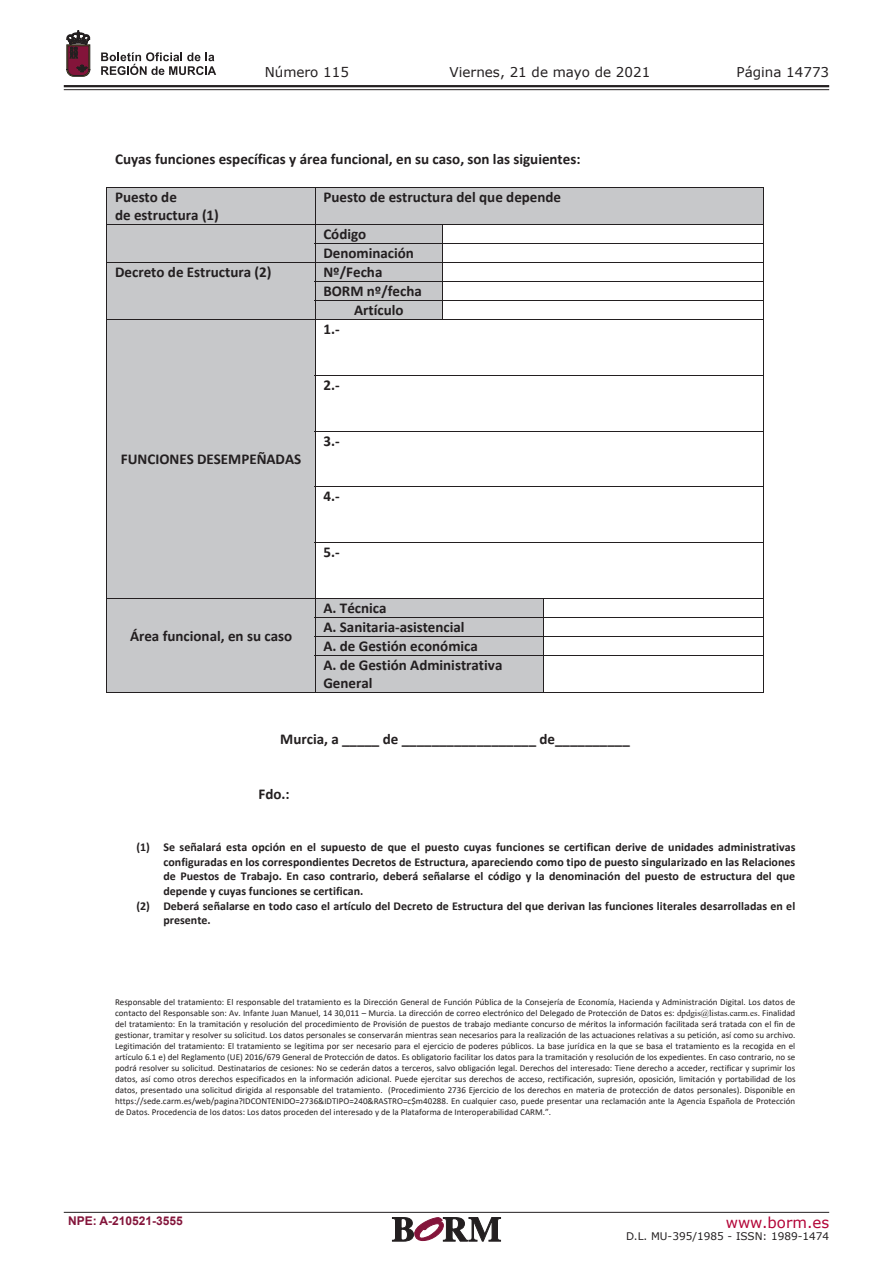
<style>
.page{position:relative;width:893px;height:1263px;background:#fff}
.page>*{position:absolute;margin:0;border:0;box-sizing:border-box;transform-origin:0 0}
.t1{font:700 15px/18.9px "Calibri";color:#231f20}
.t2{font:15px "Verdana";color:#b30437}
.t3{font:13.5px "Verdana";color:#231f20}
.t4{font:700 12px "Calibri";color:#231f20}
.t5{font:700 12px "Arial";color:#83143a}
.t6{font:10.5px "Verdana";color:#231f20}
.t7{font:9px/10.9px "Calibri";color:#231f20;text-align:justify}
.s1{font-family:"Times New Roman"}
</style>
<div class="page">
<hr style="left:64px;top:85px;width:765px;height:2px;background:#231f20">
<hr style="left:64px;top:89px;width:765px;height:1px;background:#231f20">
<svg style="left:101px;top:52px;width:115px;height:23px"></svg>
<svg style="left:67px;top:31px;width:23px;height:45px"></svg>
<hr style="left:64px;top:1212px;width:765px;height:1px;background:#231f20">
<svg style="left:392px;top:1217px;width:109px;height:24px"></svg>
<div style="left:107px;top:187px;width:208px;height:37px;background:#c7c8ca"></div>
<div style="left:316px;top:187px;width:447px;height:37px;background:#c7c8ca"></div>
<hr style="left:107px;top:187px;width:657px;height:1px;background:#231f20">
<hr style="left:107px;top:187px;width:1px;height:37px;background:#231f20">
<hr style="left:315px;top:187px;width:1px;height:37px;background:#231f20">
<hr style="left:763px;top:187px;width:1px;height:37px;background:#231f20">
<div style="left:107px;top:225px;width:208px;height:37px;background:#c7c8ca"></div>
<div style="left:316px;top:225px;width:126px;height:18px;background:#c7c8ca"></div>
<hr style="left:107px;top:224px;width:657px;height:1px;background:#231f20">
<div style="left:316px;top:244px;width:126px;height:18px;background:#c7c8ca"></div>
<hr style="left:315px;top:243px;width:449px;height:1px;background:#231f20">
<div style="left:107px;top:263px;width:208px;height:56px;background:#c7c8ca"></div>
<div style="left:316px;top:263px;width:126px;height:18px;background:#c7c8ca"></div>
<hr style="left:107px;top:262px;width:657px;height:1px;background:#231f20">
<div style="left:316px;top:282px;width:126px;height:18px;background:#c7c8ca"></div>
<hr style="left:315px;top:281px;width:449px;height:1px;background:#231f20">
<div style="left:316px;top:301px;width:126px;height:18px;background:#c7c8ca"></div>
<hr style="left:315px;top:300px;width:449px;height:1px;background:#231f20">
<svg style="left:315px;top:225px;width:1px;height:94px"></svg>
<svg style="left:442px;top:225px;width:1px;height:94px"></svg>
<svg style="left:763px;top:225px;width:1px;height:94px"></svg>
<div style="left:107px;top:320px;width:208px;height:278px;background:#c7c8ca"></div>
<hr style="left:107px;top:319px;width:657px;height:1px;background:#231f20">
<hr style="left:107px;top:320px;width:1px;height:55px;background:#231f20">
<hr style="left:315px;top:320px;width:1px;height:55px;background:#231f20">
<hr style="left:763px;top:320px;width:1px;height:55px;background:#231f20">
<hr style="left:315px;top:375px;width:449px;height:1px;background:#231f20">
<hr style="left:107px;top:376px;width:1px;height:55px;background:#231f20">
<hr style="left:315px;top:376px;width:1px;height:55px;background:#231f20">
<hr style="left:763px;top:376px;width:1px;height:55px;background:#231f20">
<hr style="left:315px;top:431px;width:449px;height:1px;background:#231f20">
<hr style="left:107px;top:431px;width:1px;height:55px;background:#231f20">
<hr style="left:315px;top:431px;width:1px;height:55px;background:#231f20">
<hr style="left:763px;top:431px;width:1px;height:55px;background:#231f20">
<hr style="left:315px;top:486px;width:449px;height:1px;background:#231f20">
<hr style="left:107px;top:487px;width:1px;height:55px;background:#231f20">
<hr style="left:315px;top:487px;width:1px;height:55px;background:#231f20">
<hr style="left:763px;top:487px;width:1px;height:55px;background:#231f20">
<hr style="left:315px;top:542px;width:449px;height:1px;background:#231f20">
<hr style="left:107px;top:543px;width:1px;height:55px;background:#231f20">
<hr style="left:315px;top:543px;width:1px;height:55px;background:#231f20">
<hr style="left:763px;top:543px;width:1px;height:55px;background:#231f20">
<div style="left:107px;top:598px;width:208px;height:94px;background:#c7c8ca"></div>
<div style="left:316px;top:598px;width:227px;height:19px;background:#c7c8ca"></div>
<hr style="left:107px;top:598px;width:657px;height:1px;background:#231f20">
<div style="left:316px;top:617px;width:227px;height:19px;background:#c7c8ca"></div>
<hr style="left:315px;top:617px;width:449px;height:1px;background:#231f20">
<div style="left:316px;top:637px;width:227px;height:18px;background:#c7c8ca"></div>
<hr style="left:315px;top:636px;width:449px;height:1px;background:#231f20">
<svg style="left:315px;top:599px;width:1px;height:56px"></svg>
<svg style="left:543px;top:599px;width:1px;height:56px"></svg>
<svg style="left:763px;top:599px;width:1px;height:56px"></svg>
<div style="left:316px;top:656px;width:227px;height:36px;background:#c7c8ca"></div>
<hr style="left:315px;top:655px;width:449px;height:1px;background:#231f20">
<hr style="left:107px;top:656px;width:1px;height:37px;background:#231f20">
<hr style="left:107px;top:692px;width:208px;height:1px;background:#231f20">
<hr style="left:315px;top:656px;width:1px;height:37px;background:#231f20">
<hr style="left:316px;top:692px;width:227px;height:1px;background:#231f20">
<hr style="left:543px;top:656px;width:1px;height:37px;background:#231f20">
<hr style="left:544px;top:692px;width:219px;height:1px;background:#231f20">
<hr style="left:763px;top:656px;width:1px;height:37px;background:#231f20">
<h2 class="t3" style="left:265px;top:62px;width:86px">Número 115</h2>
<h2 class="t3" style="left:450px;top:62px;width:202px">Viernes, 21 de mayo de 2021</h2>
<h2 class="t3" style="left:736px;top:62px;width:94px">Página 14773</h2>
<h1 class="t1" style="left:115px;top:150px;width:467px">Cuyas funciones específicas y área funcional, en su caso, son las siguientes:</h1>
<h1 class="t1" style="left:115px;top:187px;width:105px;line-height:18.3px">Puesto de<br>de estructura (1)</h1>
<h1 class="t1" style="left:323px;top:187px;width:239px">Puesto de estructura del que depende</h1>
<h1 class="t1" style="left:323px;top:224px;width:92px">Código<br>Denominación</h1>
<h1 class="t1" style="left:115px;top:262px;width:158px">Decreto de Estructura (2)</h1>
<h1 class="t1" style="left:323px;top:262px;width:61px">Nº/Fecha</h1>
<h1 class="t1" style="left:323px;top:282px;width:100px">BORM nº/fecha</h1>
<h1 class="t1" style="left:354px;top:301px;width:51px">Artículo</h1>
<h1 class="t1" style="left:323px;top:320px;width:18px">1.‐</h1>
<h1 class="t1" style="left:323px;top:375px;width:18px">2.‐</h1>
<h1 class="t1" style="left:121px;top:449px;width:182px">FUNCIONES DESEMPEÑADAS</h1>
<h1 class="t1" style="left:130px;top:627px;width:164px">Área funcional, en su caso</h1>
<h1 class="t1" style="left:323px;top:431px;width:18px">3.‐</h1>
<h1 class="t1" style="left:323px;top:487px;width:18px">4.‐</h1>
<h1 class="t1" style="left:323px;top:542px;width:18px">5.‐</h1>
<h1 class="t1" style="left:323px;top:598px;width:181px">A. Técnica<br>A. Sanitaria‐asistencial<br>A. de Gestión económica<br>A. de Gestión Administrativa<br>General</h1>
<h1 class="t1" style="left:280px;top:729px;width:351px">Murcia, a _____ de __________________ de__________</h1>
<h1 class="t1" style="left:259px;top:784px;width:33px">Fdo.:</h1>
<h3 class="t4" style="left:136px;top:838px;width:661px">(1) Se señalará esta opción en el supuesto de que el puesto cuyas funciones se certifican derive de unidades administrativas</h3>
<h3 class="t4" style="left:163px;top:853px;width:633px">configuradas en los correspondientes Decretos de Estructura, apareciendo como tipo de puesto singularizado en las Relaciones</h3>
<h3 class="t4" style="left:163px;top:868px;width:633px">de Puestos de Trabajo. En caso contrario, deberá señalarse el código y la denominación del puesto de estructura del que</h3>
<h3 class="t4" style="left:163px;top:882px;width:201px">depende y cuyas funciones se certifican.</h3>
<h3 class="t4" style="left:136px;top:897px;width:660px">(2) Deberá señalarse en todo caso el artículo del Decreto de Estructura del que derivan las funciones literales desarrolladas en el</h3>
<h3 class="t4" style="left:163px;top:912px;width:49px">presente.</h3>
<p class="t7" style="left:115px;top:996px;width:682px">Responsable del tratamiento: El responsable del tratamiento es la Dirección General de Función Pública de la Consejería de Economía, Hacienda y Administración Digital. Los datos de contacto del Responsable son: Av. Infante Juan Manuel, 14 30,011 – Murcia. La dirección de correo electrónico del Delegado de Protección de Datos es: <span class="s1">dpdgis@listas.carm.es</span>. Finalidad del tratamiento: En la tramitación y resolución del procedimiento de Provisión de puestos de trabajo mediante concurso de méritos la información facilitada será tratada con el fin de gestionar, tramitar y resolver su solicitud. Los datos personales se conservarán mientras sean necesarios para la realización de las actuaciones relativas a su petición, así como su archivo.<br>Legitimación del tratamiento: El tratamiento se legitima por ser necesario para el ejercicio de poderes públicos. La base jurídica en la que se basa el tratamiento es la recogida en el artículo 6.1 e) del Reglamento (UE) 2016/679 General de Protección de datos. Es obligatorio facilitar los datos para la tramitación y resolución de los expedientes. En caso contrario, no se podrá resolver su solicitud. Destinatarios de cesiones: No se cederán datos a terceros, salvo obligación legal. Derechos del interesado: Tiene derecho a acceder, rectificar y suprimir los datos, así como otros derechos especificados en la información adicional. Puede ejercitar sus derechos de acceso, rectificación, supresión, oposición, limitación y portabilidad de los datos, presentado una solicitud dirigida al responsable del tratamiento. (Procedimiento 2736 Ejercicio de los derechos en materia de protección de datos personales). Disponible en https://sede.carm.es/web/pagina?IDCONTENIDO=2736&amp;IDTIPO=240&amp;RASTRO=c$m40288. En cualquier caso, puede presentar una reclamación ante la Agencia Española de Protección de Datos. Procedencia de los datos: Los datos proceden del interesado y de la Plataforma de Interoperabilidad CARM.”.</p>
<h3 class="t5" style="left:68px;top:1212px;width:116px">NPE: A-210521-3555</h3>
<h1 class="t2" style="left:726px;top:1212px;width:105px">www.borm.es</h1>
<p class="t6" style="left:626px;top:1229px;width:205px">D.L. MU-395/1985 - ISSN: 1989-1474</p>
</div>
